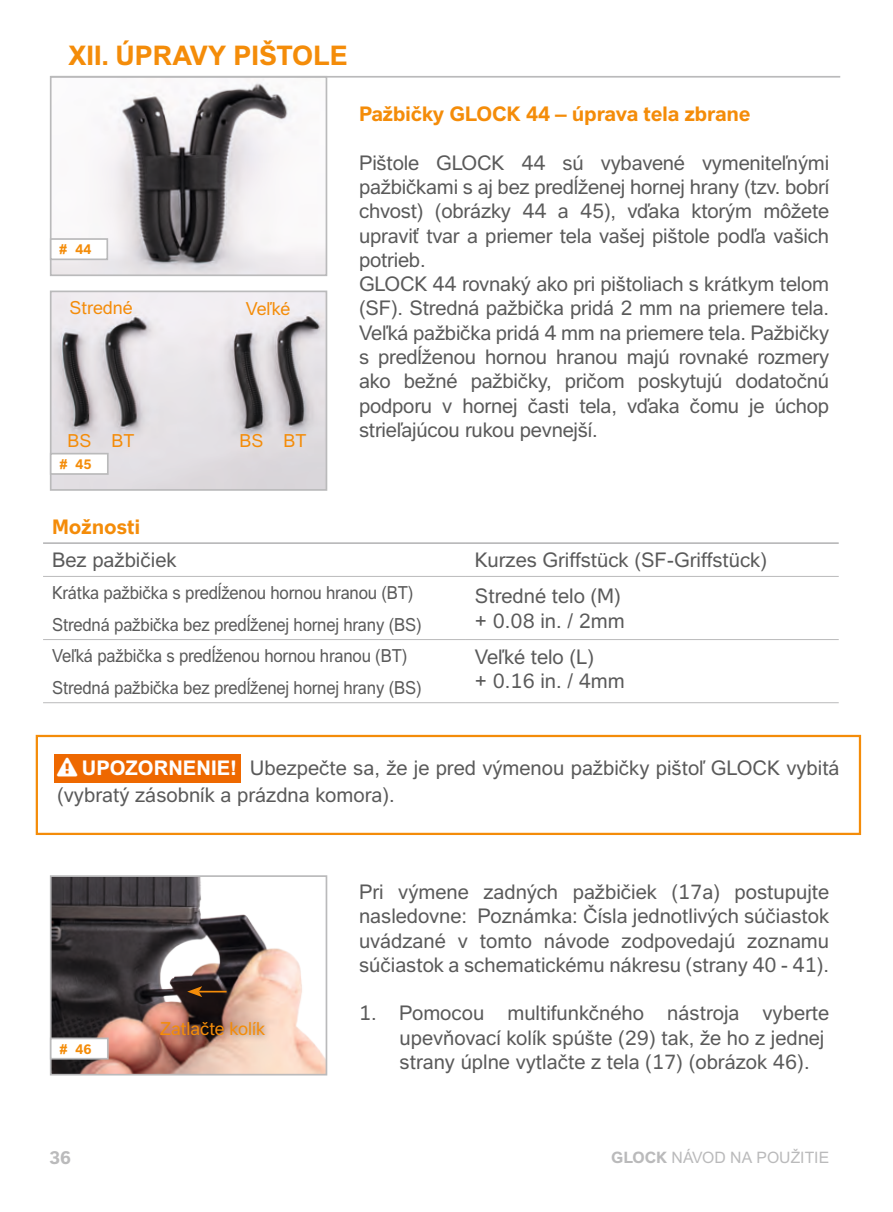
<style>
.page{position:relative;width:893px;height:1212px;background:#fff}
.page>*{position:absolute;margin:0;border:0;box-sizing:border-box;transform-origin:0 0}
.t1{font:700 27px "GLOCK Sans";color:#f48c09}
.Achtung_Fließtext{font:20.25px/24.3px "GLOCK Sans";color:#5a5a5a;text-align:justify}
.Achtung_Fließtext-2{font:700 20.25px "GLOCK Sans";letter-spacing:-.01em;color:#f48c09}
.Achtung_Fließtext-3{font:700 20.25px "GLOCK Sans";color:#fff}
.Achtung_Fließtext-4{font:18px "GLOCK Sans";letter-spacing:-.01em;color:#5a5a5a;scale:.93 1}
.Achtung_Fließtext-5{font:18px "GLOCK Sans";color:#f48c09}
.t2{font:700 18px "GLOCK Sans";color:#bababb}
.t3{font:15.75px "GLOCK Sans";color:#bababb}
.t4{font:700 13.5px "GLOCK Sans";color:#f48c09}
.s1{color:#fff}
.s2{font-weight:700}
</style>
<div class="page">
<img style="left:53px;top:79px;width:271px;height:194px">
<div style="left:50px;top:76px;width:277px;height:200px;border:2px solid #bababb"></div>
<img style="left:53px;top:294px;width:271px;height:194px">
<div style="left:50px;top:291px;width:277px;height:200px;border:2px solid #bababb"></div>
<img style="left:53px;top:878px;width:271px;height:194px">
<div style="left:50px;top:875px;width:277px;height:200px;border:2px solid #bababb"></div>
<div style="left:51px;top:239px;width:56px;height:20px;background:#fff"></div>
<div style="left:50px;top:238px;width:58px;height:22px;border:2px solid #bababb"></div>
<div style="left:51px;top:454px;width:57px;height:20px;background:#fff"></div>
<div style="left:50px;top:453px;width:59px;height:22px;border:2px solid #bababb"></div>
<div style="left:51px;top:1038px;width:57px;height:21px;background:#fff"></div>
<div style="left:50px;top:1037px;width:59px;height:22px;border:2px solid #bababb"></div>
<hr style="left:51px;top:76px;width:789px;height:2px;background:#bababb">
<svg style="left:187px;top:986px;width:40px;height:11px"></svg>
<div style="left:54px;top:754px;width:186px;height:29px;background:#ee6800"></div>
<div style="left:36px;top:735px;width:825px;height:100px;border:2px solid #f48c09"></div>
<hr style="left:43px;top:576px;width:423px;height:1px;background:#bababb">
<hr style="left:466px;top:576px;width:373px;height:1px;background:#bababb">
<hr style="left:466px;top:639px;width:373px;height:1px;background:#bababb">
<hr style="left:43px;top:639px;width:423px;height:1px;background:#bababb">
<hr style="left:466px;top:702px;width:373px;height:1px;background:#bababb">
<hr style="left:43px;top:702px;width:423px;height:1px;background:#bababb">
<hr style="left:43px;top:542px;width:423px;height:2px;background:#bababb">
<hr style="left:466px;top:542px;width:373px;height:2px;background:#bababb">
<div style="left:154px;top:1017px;width:118px;height:26px;background:#131413;opacity:.4"></div>
<p class="t1" style="left:69px;top:40px;width:281px">XII. ÚPRAVY PIŠTOLE</p>
<p class="t4" style="left:59px;top:242px;width:48px">#44<span class="s1">#</span></p>
<p class="Achtung_Fließtext-5" style="left:69px;top:297px;width:65px">Stredné</p>
<p class="Achtung_Fließtext-5" style="left:246px;top:298px;width:46px">Veľké</p>
<p class="Achtung_Fließtext-5" style="left:68px;top:430px;width:69px">BS BT</p>
<p class="Achtung_Fließtext-5" style="left:239px;top:430px;width:69px">BS BT</p>
<p class="t4" style="left:60px;top:456px;width:48px">#45<span class="s1">#</span></p>
<p class="Achtung_Fließtext-2" style="left:359px;top:102px;width:393px">Pažbičky GLOCK 44 – úprava tela zbrane</p>
<p class="Achtung_Fließtext" style="left:359px;top:150px;width:472px">Pištole GLOCK 44 sú vybavené vymeniteľnými pažbičkami s aj bez predĺženej hornej hrany (tzv. bobrí chvost) (obrázky 44 a 45), vďaka ktorým môžete upraviť tvar a priemer tela vašej pištole podľa vašich potrieb.</p>
<p class="Achtung_Fließtext" style="left:359px;top:272px;width:472px">GLOCK 44 rovnaký ako pri pištoliach s krátkym telom (SF). Stredná pažbička pridá 2 mm na priemere tela.<br>Veľká pažbička pridá 4 mm na priemere tela. Pažbičky s predĺženou hornou hranou majú rovnaké rozmery ako bežné pažbičky, pričom poskytujú dodatočnú podporu v hornej časti tela, vďaka čomu je úchop strieľajúcou rukou pevnejší.</p>
<p class="Achtung_Fließtext-2" style="left:52px;top:515px;width:90px">Možnosti</p>
<p class="Achtung_Fließtext" style="left:52px;top:548px;width:126px">Bez pažbičiek</p>
<p class="Achtung_Fließtext" style="left:475px;top:548px;width:294px">Kurzes Griffstück (SF-Griffstück)</p>
<p class="Achtung_Fließtext-4" style="left:52px;top:582px;width:390px">Krátka pažbička s predĺženou hornou hranou (BT)</p>
<p class="Achtung_Fließtext" style="left:475px;top:584px;width:147px">Stredné telo (M)</p>
<p class="Achtung_Fließtext-4" style="left:52px;top:614px;width:399px">Stredná pažbička bez predĺženej hornej hrany (BS)</p>
<p class="Achtung_Fließtext" style="left:475px;top:608px;width:151px">+ 0.08 in. / 2mm</p>
<p class="Achtung_Fließtext-4" style="left:52px;top:645px;width:383px">Veľká pažbička s predĺženou hornou hranou (BT)</p>
<p class="Achtung_Fließtext" style="left:475px;top:645px;width:121px">Veľké telo (L)</p>
<p class="Achtung_Fließtext-4" style="left:52px;top:677px;width:399px">Stredná pažbička bez predĺženej hornej hrany (BS)</p>
<p class="Achtung_Fließtext" style="left:475px;top:669px;width:151px">+ 0.16 in. / 4mm</p>
<p class="Achtung_Fließtext-3" style="left:57px;top:756px;width:182px">❑ UPOZORNENIE!</p>
<p class="Achtung_Fließtext" style="left:57px;top:754px;width:784px;line-height:27px;text-indent:193px">Ubezpečte sa, že je pred výmenou pažbičky pištoľ GLOCK vybitá (vybratý zásobník a prázdna komora).</p>
<p class="t4" style="left:60px;top:1041px;width:48px">#46<span class="s1">#</span></p>
<p class="t2" style="left:49px;top:1147px;width:23px">36</p>
<p class="Achtung_Fließtext-5" style="left:160px;top:1019px;width:107px">Zatlačte kolík</p>
<p class="Achtung_Fließtext" style="left:359px;top:880px;width:472px">Pri výmene zadných pažbičiek (17a) postupujte nasledovne: Poznámka: Čísla jednotlivých súčiastok uvádzané v tomto návode zodpovedajú zoznamu súčiastok a schematickému nákresu (strany 40 - 41).</p>
<p class="Achtung_Fließtext" style="left:400px;top:1001px;width:431px;text-align:left;text-indent:-40px">1. Pomocou multifunkčného nástroja vyberte upevňovací kolík spúšte (29) tak, že ho z jednej strany úplne vytlačte z tela (17) (obrázok 46).</p>
<p class="t3" style="left:611px;top:1148px;width:219px"><span class="s2">GLOCK</span> NÁVOD NA POUŽITIE</p>
</div>
